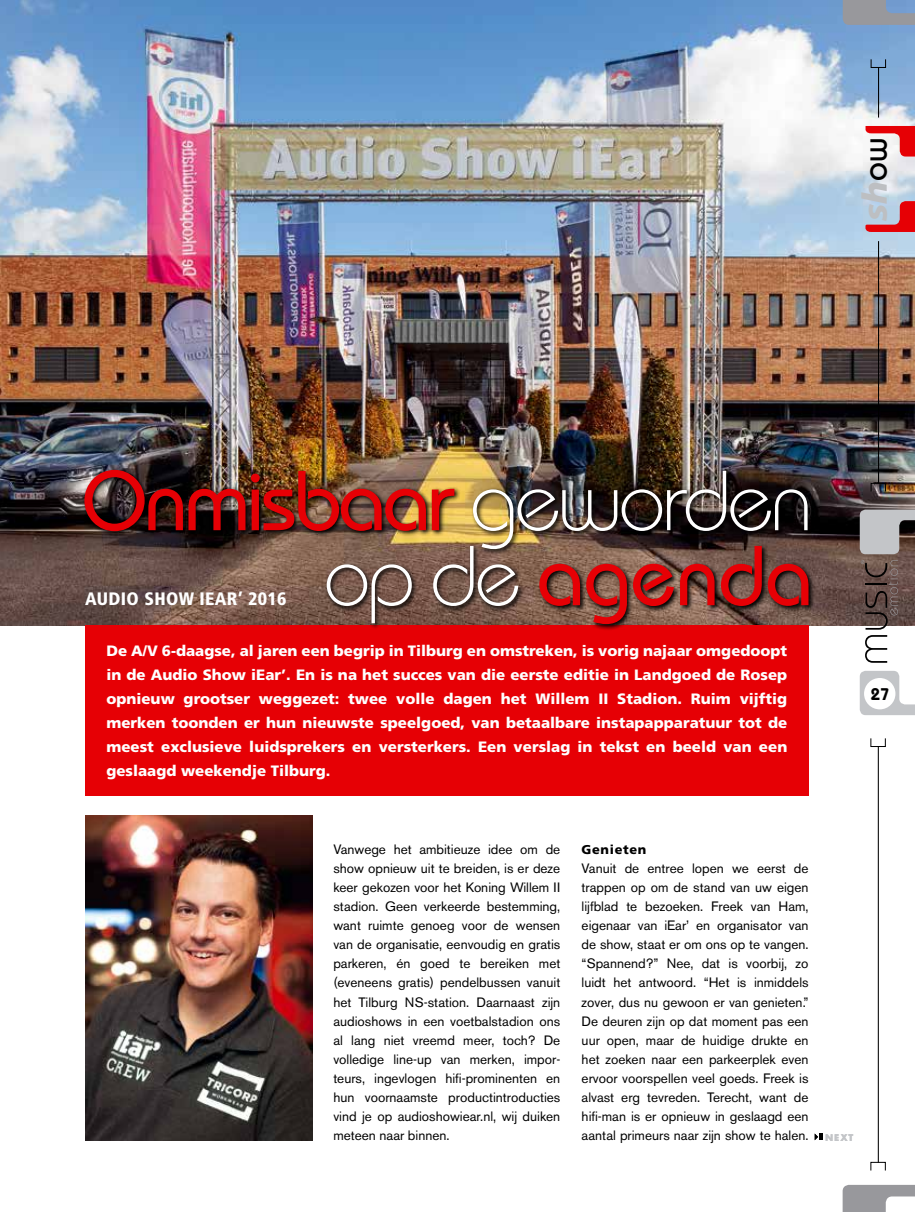
<style>
.page{position:relative;width:915px;height:1212px;background:#fff}
.page>*{position:absolute;margin:0;border:0;box-sizing:border-box;transform-origin:0 0}
.t1{font:500 84.9px "Bauhaus IT Cby BT";letter-spacing:-.04em;color:#e60005}
.t2{font:italic 900 33.9px "Frutiger";color:#bdbfc2}
.t3{font:900 condensed 18px "Frutiger";letter-spacing:.02em;color:#fff}
.t4{font:600 16.95px "Bauhaus";color:#000}
.t5{font:900 15px/24px "Frutiger";color:#fff;text-align:justify}
.t6{font:13.5px/19.2px "Akzidenz Grotesk BE";color:#000;text-align:justify}
.t7{font:900 12.75px "Frutiger";letter-spacing:.05em;color:#000}
.t8{font:700 9px "Futura";color:#c3c5c8}
.s1{font-family:"Bauhaus";font-weight:500;font-style:normal;color:#000}
.s2{font-weight:300;color:#fff}
</style>
<div class="page">
<img style="left:0;top:0;width:914px;height:625px">
<div style="left:85px;top:625px;width:723px;height:171px;background:#e60005"></div>
<img style="left:85px;top:815px;width:227px;height:325px">
<svg style="left:814px;top:1133px;width:9px;height:7px"></svg>
<img style="left:82px;top:467px;width:732px;height:164px">
<svg style="left:859px;top:510px;width:55px;height:44px;background:#a5a2a3"></svg>
<svg style="left:859px;top:671px;width:55px;height:44px"></svg>
<svg style="left:842px;top:0;width:72px;height:25px;background:#8f98a7"></svg>
<svg style="left:842px;top:1185px;width:72px;height:27px"></svg>
<div style="left:870px;top:59px;width:15px;height:9px;border:1px solid #000"></div>
<div style="left:870px;top:483px;width:15px;height:9px;border:1px solid #000"></div>
<div style="left:863px;top:678px;width:32px;height:31px;background:#fff;border-radius:50%"></div>
<hr style="left:877px;top:241px;width:1px;height:242px;background:#000">
<svg style="left:865px;top:201px;width:49px;height:31px;background:#cb7280"></svg>
<svg style="left:865px;top:126px;width:49px;height:31px"></svg>
<hr style="left:877px;top:67px;width:1px;height:51px;background:#000">
<hr style="left:877px;top:746px;width:1px;height:416px;background:#000">
<div style="left:870px;top:738px;width:15px;height:9px;border:1px solid #000"></div>
<div style="left:870px;top:1162px;width:15px;height:9px;border:1px solid #000"></div>
<svg style="left:860px;top:560px;width:37px;height:103px"></svg>
<h2 class="t2" style="left:854px;top:220px;width:85px;rotate:-90deg">sh<span class="s1">ow</span></h2>
<h1 class="t1" style="left:82px;top:448px;width:732px">Onmisbaar <span class="s2">geworden</span></h1>
<h1 class="t1" style="left:324px;top:523px;width:490px"><span class="s2">op de</span> agenda</h1>
<p class="t5" style="left:106px;top:639px;width:682px">De A/V 6-daagse, al jaren een begrip in Tilburg en omstreken, is vorig najaar omgedoopt in de Audio Show iEar’. En is na het succes van die eerste editie in Landgoed de Rosep opnieuw grootser weggezet: twee volle dagen het Willem II Stadion. Ruim vijftig merken toonden er hun nieuwste speelgoed, van betaalbare instapapparatuur tot de meest exclusieve luidsprekers en versterkers. Een verslag in tekst en beeld van een geslaagd weekendje Tilburg.</p>
<h3 class="t3" style="left:85px;top:588px;width:203px">AUDIO SHOW IEAR’ 2016</h3>
<p class="t4" style="left:870px;top:684px;width:20px">27</p>
<p class="t6" style="left:333px;top:839px;width:228px">Vanwege het ambitieuze idee om de show opnieuw uit te breiden, is er deze keer gekozen voor het Koning Willem II stadion. Geen verkeerde bestemming, want ruimte genoeg voor de wensen van de organisatie, eenvoudig en gratis parkeren, én goed te bereiken met (eveneens gratis) pendelbussen vanuit het Tilburg NS-station. Daarnaast zijn audioshows in een voetbalstadion ons al lang niet vreemd meer, toch? De volledige line-up van merken, impor&shy;teurs, ingevlogen hifi-prominenten en hun voornaamste productintroducties vind je op audioshowiear.nl, wij duiken meteen naar binnen.</p>
<p class="t7" style="left:581px;top:841px;width:66px">Genieten</p>
<p class="t6" style="left:581px;top:858px;width:228px">Vanuit de entree lopen we eerst de trappen op om de stand van uw eigen lijfblad te bezoeken. Freek van Ham, eigenaar van iEar’ en organisator van de show, staat er om ons op te vangen. “Spannend?” Nee, dat is voorbij, zo luidt het antwoord. “Het is inmiddels zover, dus nu gewoon er van genieten.” De deuren zijn op dat moment pas een uur open, maar de huidige drukte en het zoeken naar een parkeerplek even ervoor voorspellen veel goeds. Freek is alvast erg tevreden. Terecht, want de hifi-man is er opnieuw in geslaagd een aantal primeurs naar zijn show te halen.</p>
<p class="t8" style="left:824px;top:1130px;width:30px">NEXT</p>
</div>
